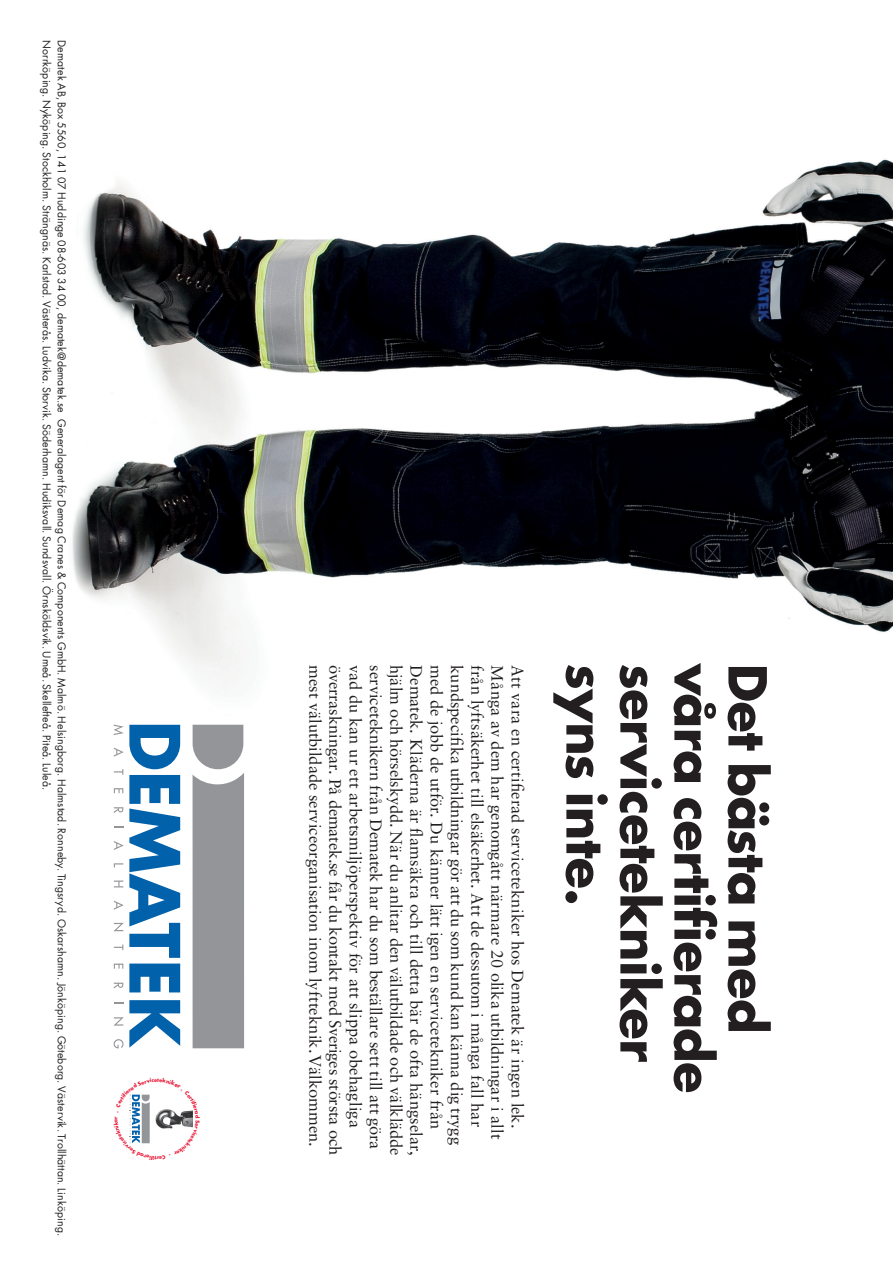
<style>
.page{position:relative;width:893px;height:1263px;background:#fff}
.page>*{position:absolute;margin:0;border:0;box-sizing:border-box;transform-origin:0 0}
.t1{font:700 51px/54px "Futura";letter-spacing:-.01em;color:#231f20}
.t2{font:16.5px "Sabon";color:#231f20}
.t3{font:10.5px/15px "Futura";letter-spacing:.01em;color:#231f20}
</style>
<div class="page">
<img style="left:72px;top:159px;width:821px;height:525px">
<svg style="left:113px;top:725px;width:67px;height:267px"></svg>
<svg style="left:113px;top:1000px;width:67px;height:48px"></svg>
<div style="left:193px;top:725px;width:51px;height:323px;background:#939598"></div>
<svg style="left:129px;top:1094px;width:64px;height:50px"></svg>
<p class="t3" style="left:69px;top:40px;width:1197px;rotate:90deg">Dematek AB, Box 5560, 141 07 Huddinge 08-603 34 00, dematek@dematek.se Generalagent för Demag Cranes &amp; Components GmbH. Malmö. Helsingborg. Halmstad. Ronneby. Tingsryd. Oskarshamn. Jönköping. Göteborg. Västervik. Trollhättan. Linköping.<br>Norrköping. Nyköping. Stockholm. Strängnäs. Karlstad. Västerås. Ludvika. Storvik. Söderhamn. Hudiksvall. Sundsvall. Örnsköldsvik. Umeå. Skellefteå. Piteå. Luleå.</p>
<p class="t2" style="left:527px;top:665px;width:465px;rotate:90deg">Att vara en certifierad servicetekniker hos Dematek är ingen lek.</p>
<p class="t2" style="left:325px;top:665px;width:483px;rotate:90deg">mest välutbildade serviceorganisation inom lyftteknik. Välkommen.</p>
<p class="t2" style="left:345px;top:665px;width:492px;rotate:90deg">överraskningar. På dematek.se får du kontakt med Sveriges största och</p>
<p class="t2" style="left:365px;top:665px;width:464px;rotate:90deg">vad du kan ur ett arbetsmiljöperspektiv för att slippa obehagliga</p>
<p class="t2" style="left:386px;top:665px;width:486px;rotate:90deg">serviceteknikern från Dematek har du som beställare sett till att göra</p>
<p class="t2" style="left:406px;top:665px;width:492px;rotate:90deg">hjälm och hörselskydd. När du anlitar den välutbildade och välklädde</p>
<p class="t2" style="left:467px;top:665px;width:481px;rotate:90deg">kundspecifika utbildningar gör att du som kund kan känna dig trygg</p>
<p class="t2" style="left:487px;top:665px;width:464px;rotate:90deg">från lyftsäkerhet till elsäkerhet. Att de dessutom i många fall har</p>
<p class="t2" style="left:507px;top:665px;width:475px;rotate:90deg">Många av dem har genomgått närmare 20 olika utbildningar i allt</p>
<p class="t2" style="left:426px;top:665px;width:492px;rotate:90deg">Dematek. Kläderna är flamsäkra och till detta bär de ofta hängselar,</p>
<p class="t2" style="left:446px;top:665px;width:466px;rotate:90deg">med de jobb de utför. Du känner lätt igen en servicetekniker från</p>
<p class="t1" style="left:776px;top:664px;width:431px;rotate:90deg">Det bästa med våra certifierade servicetekniker syns inte.</p>
</div>
